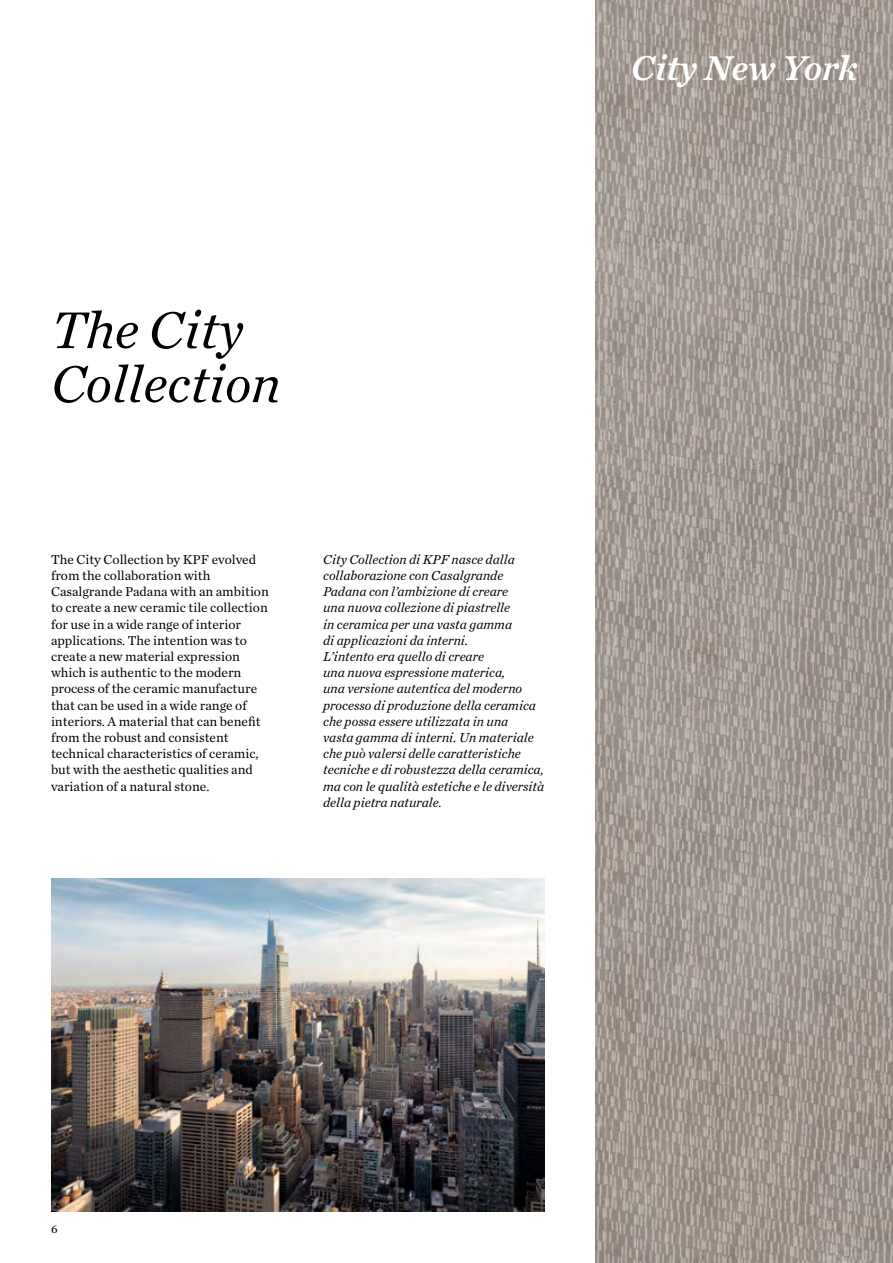
<style>
.page{position:relative;width:893px;height:1263px;background:#fff}
.page>*{position:absolute;margin:0;border:0;box-sizing:border-box;transform-origin:0 0}
.t1{font:italic 54px/54px "Chronicle Text G1";color:#000}
.t2{font:italic 36px "Chronicle Text G1 Semi";letter-spacing:-.005em;color:#fff}
.t3{font:italic 13.5px/16.2px "Chronicle Text G1";color:#000}
.t4{font:13.5px/16.2px "Chronicle Text G1";color:#000}
.t5{font:12px "Chronicle Text G1";color:#000}
</style>
<div class="page">
<img style="left:595px;top:0;width:298px;height:1263px">
<img style="left:51px;top:878px;width:493px;height:334px">
<h1 class="t1" style="left:51px;top:300px;width:231px">The City<br>Collection</h1>
<p class="t4" style="left:51px;top:550px;width:219px">The City Collection by KPF evolved from the collaboration with Casalgrande Padana with an ambition to create a new ceramic tile collection for use in a wide range of interior applications. The intention was to create a new material expression which is authentic to the modern process of the ceramic manufacture that can be used in a wide range of interiors. A material that can benefit from the robust and consistent technical characteristics of ceramic, but with the aesthetic qualities and variation of a natural stone.</p>
<p class="t3" style="left:323px;top:550px;width:223px">City Collection di KPF nasce dalla collaborazione con Casalgrande Padana con l’ambizione di creare<br>una nuova collezione di piastrelle<br>in ceramica per una vasta gamma<br>di applicazioni da interni.<br>L’intento era quello di creare<br>una nuova espressione materica,<br>una versione autentica del moderno processo di produzione della ceramica che possa essere utilizzata in una<br>vasta gamma di interni. Un materiale che può valersi delle caratteristiche tecniche e di robustezza della ceramica, ma con le qualità estetiche e le diversità della pietra naturale.</p>
<h2 class="t2" style="left:631px;top:39px;width:228px">City New York</h2>
<p class="t5" style="left:51px;top:1220px;width:8px">6</p>
</div>
